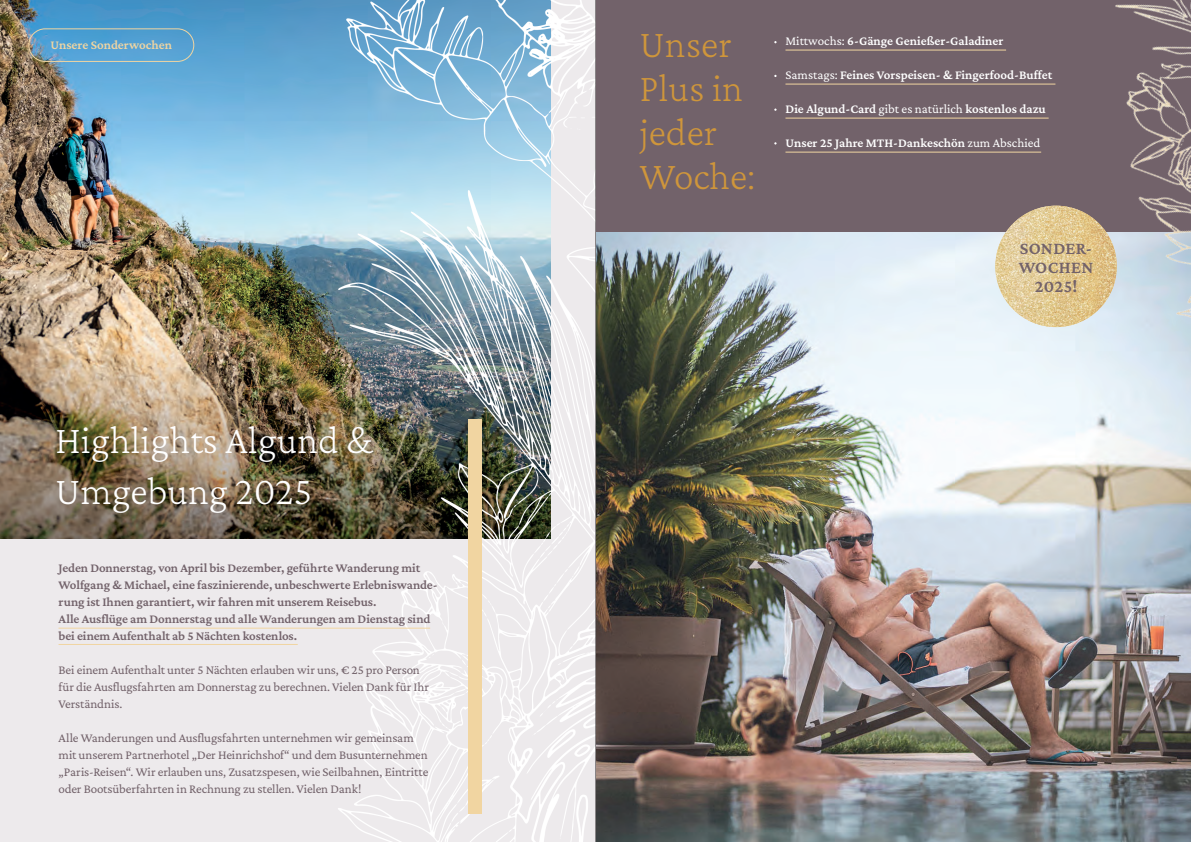
<style>
.page{position:relative;width:1191px;height:842px;background:#fff}
.page>*{position:absolute;margin:0;border:0;box-sizing:border-box;transform-origin:0 0}
.t1{font:200 40px/51px "Crimson Pro";color:#fff}
.t2{font:200 40px/44px "Crimson Pro";color:#cf963b}
.t3{font:600 17.8px/18.6px "Crimson Pro";letter-spacing:.02em;color:#72626a;text-align:center}
.t4{font:13px/17px "Crimson Pro";letter-spacing:-.01em;color:#72626a}
.t5{font:600 13px/17px "Crimson Pro";letter-spacing:-.005em;color:#72626a}
.t6{font:600 13px "Crimson Pro";color:#fff}
.t7{font:600 13px "Crimson Pro";color:#f1d5a1}
.s1{font-weight:400}
</style>
<div class="page">
<div style="left:595px;top:0;width:596px;height:340px;background:#72626a"></div>
<img style="left:596px;top:232px;width:595px;height:610px">
<div style="left:0;top:0;width:595px;height:842px;background:#edeaec"></div>
<img style="left:0;top:0;width:319px;height:538px">
<img style="left:319px;top:0;width:276px;height:842px">
<img style="left:976px;top:0;width:215px;height:359px">
<div style="left:469px;top:419px;width:13px;height:395px;background:#f1d5a1"></div>
<hr style="left:59px;top:628px;width:371px;height:1px;background:#f1d5a1">
<hr style="left:785px;top:50px;width:221px;height:1px;background:#f1d5a1">
<hr style="left:785px;top:84px;width:270px;height:1px;background:#f1d5a1">
<hr style="left:785px;top:118px;width:263px;height:1px;background:#f1d5a1">
<hr style="left:785px;top:152px;width:256px;height:1px;background:#f1d5a1">
<hr style="left:59px;top:644px;width:239px;height:1px;background:#f1d5a1">
<img style="left:995px;top:206px;width:121px;height:121px;border-radius:61px">
<div style="left:28px;top:28px;width:166px;height:34px;border:1px solid #f1d5a1;border-radius:16px"></div>
<hr style="left:595px;top:0;width:1px;height:842px;background:#231f20">
<p class="t7" style="left:51px;top:37px;width:123px">Unsere Sonderwochen</p>
<h1 class="t1" style="left:55px;top:414px;width:319px">Highlights Algund &amp;<br>Umgebung 2025</h1>
<p class="t5" style="left:59px;top:559px;width:380px">Jeden Donnerstag, von April bis Dezember, geführte Wanderung mit Wolfgang &amp; Michael, eine faszinierende, unbeschwerte Erlebniswande&shy;rung ist Ihnen garantiert, wir fahren mit unserem Reisebus.<br>Alle Ausflüge am Donnerstag und alle Wanderungen am Dienstag sind bei einem Aufenthalt ab 5 Nächten kostenlos.</p>
<p class="t4" style="left:59px;top:661px;width:372px">Bei einem Aufenthalt unter 5 Nächten erlauben wir uns, € 25 pro Person für die Ausflugsfahrten am Donnerstag zu berechnen. Vielen Dank für Ihr<br>Verständnis.</p>
<p class="t4" style="left:59px;top:729px;width:371px">Alle Wanderungen und Ausflugsfahrten unternehmen wir gemeinsam mit unserem Partnerhotel „Der Heinrichshof“ und dem Busunternehmen „Paris-Reisen“. Wir erlauben uns, Zusatzspesen, wie Seilbahnen, Eintritte oder Bootsüberfahrten in Rechnung zu stellen. Vielen Dank!</p>
<h1 class="t2" style="left:639px;top:21px;width:117px">Unser<br>Plus in jeder<br>Woche:</h1>
<p class="t6" style="left:785px;top:33px;width:219px"><span class="s1">Mittwochs:</span> 6-Gänge Genießer-Galadiner</p>
<p class="t6" style="left:785px;top:67px;width:268px"><span class="s1">Samstags:</span> Feines Vorspeisen- &amp; Fingerfood-Buffet</p>
<p class="t6" style="left:785px;top:101px;width:262px">Die Algund-Card <span class="s1">gibt es natürlich</span> kostenlos dazu</p>
<p class="t6" style="left:785px;top:135px;width:256px">Unser 25 Jahre MTH-Dankeschön <span class="s1">zum Abschied</span></p>
<h2 class="t3" style="left:1018px;top:239px;width:76px">SONDER-<br>WOCHEN<br>2025!</h2>
</div>
